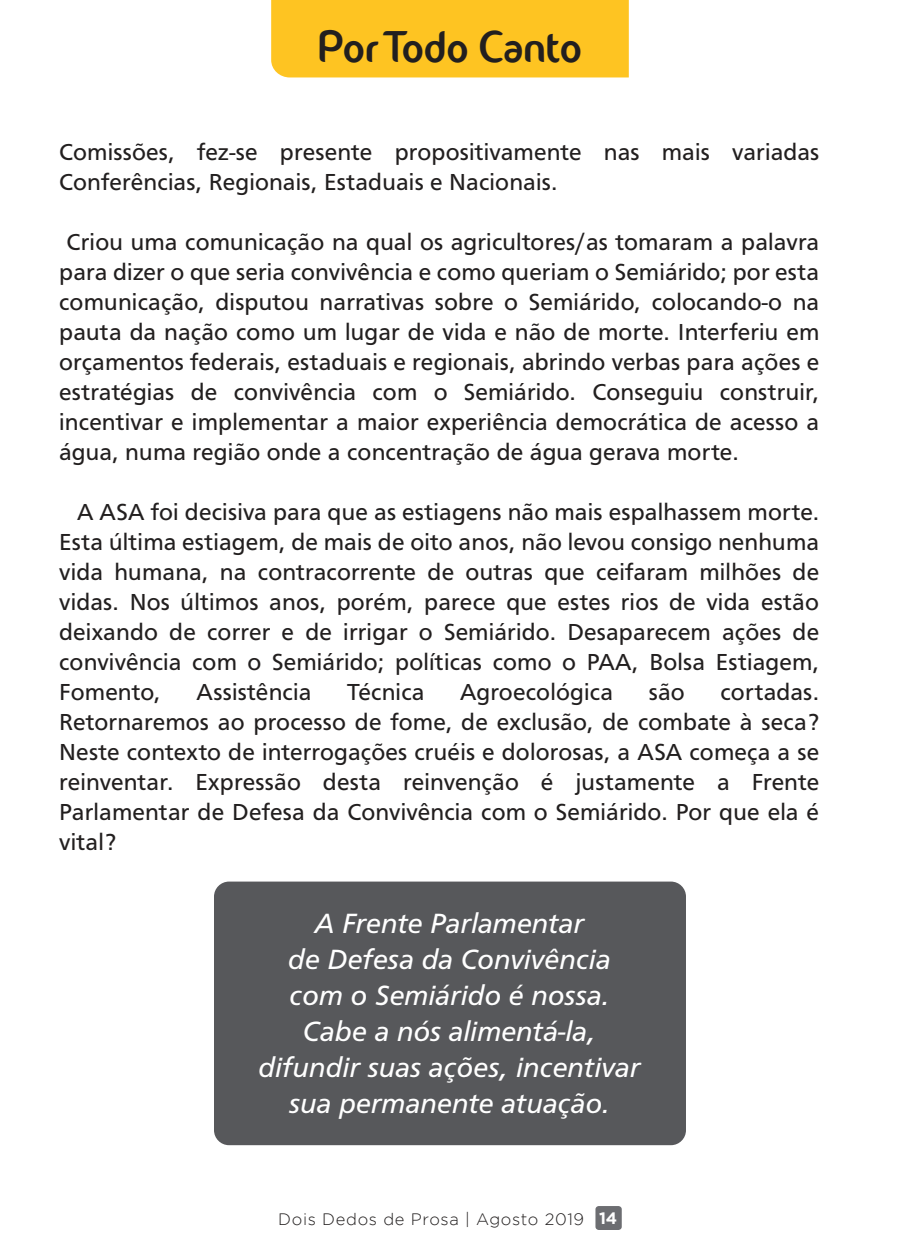
<style>
.page{position:relative;width:900px;height:1260px;background:#fff}
.page>*{position:absolute;margin:0;border:0;box-sizing:border-box;transform-origin:0 0}
.t1{font:45px "Fontastique Fontastique";color:#221f1f;scale:.96 1}
.t2{font:italic 28.8px/36.2px "Carto Gothic Std";letter-spacing:.005em;color:#fff;text-align:center}
.t3{font:24px/30px "Carto Gothic Std";letter-spacing:.01em;color:#221f1f;text-align:justify}
.t4{font:300 16.5px "Gotham";letter-spacing:.04em;color:#221f1f}
.s1{font-weight:700;color:#fff}
</style>
<div class="page">
<div style="left:595px;top:1206px;width:27px;height:24px;background:#6c6d71;border-radius:3px"></div>
<div style="left:271px;top:0;width:358px;height:77px;background:#fec422"></div>
<div style="left:214px;top:882px;width:472px;height:263px;background:#57585b;border-radius:15px"></div>
<h1 class="t1" style="left:318px;top:19px;width:277px">Por Todo Canto</h1>
<p class="t3" style="left:59px;top:137px;width:762px">Comissões, fez-se presente propositivamente nas mais variadas<br>Conferências, Regionais, Estaduais e Nacionais.</p>
<p class="t3" style="left:59px;top:227px;width:762px;text-indent:7px">Criou uma comunicação na qual os agricultores/as tomaram a palavra para dizer o que seria convivência e como queriam o Semiárido; por esta comunicação, disputou narrativas sobre o Semiárido, colocando-o na pauta da nação como um lugar de vida e não de morte. Interferiu em orçamentos federais, estaduais e regionais, abrindo verbas para ações e estratégias de convivência com o Semiárido. Conseguiu construir, incentivar e implementar a maior experiência democrática de acesso a água, numa região onde a concentração de água gerava morte.</p>
<p class="t3" style="left:59px;top:497px;width:762px;text-indent:18px">A ASA foi decisiva para que as estiagens não mais espalhassem morte.<br>Esta última estiagem, de mais de oito anos, não levou consigo nenhuma vida humana, na contracorrente de outras que ceifaram milhões de vidas. Nos últimos anos, porém, parece que estes rios de vida estão deixando de correr e de irrigar o Semiárido. Desaparecem ações de convivência com o Semiárido; políticas como o PAA, Bolsa Estiagem, Fomento,</p>
<p class="t3" style="left:59px;top:677px;width:762px;text-indent:661px">cortadas.<br>Retornaremos ao processo de fome, de exclusão, de combate à seca?<br>Neste contexto de interrogações cruéis e dolorosas, a ASA começa a se reinventar. Expressão desta reinvenção é justamente a Frente Parlamentar de Defesa da Convivência com o Semiárido. Por que ela é vital?</p>
<p class="t3" style="left:196px;top:677px;width:117px">Assistência</p>
<p class="t3" style="left:347px;top:677px;width:79px">Técnica</p>
<p class="t3" style="left:460px;top:677px;width:154px">Agroecológica</p>
<p class="t3" style="left:649px;top:677px;width:38px">são</p>
<p class="t2" style="left:259px;top:905px;width:383px">A Frente Parlamentar<br>de Defesa da Convivência com o Semiárido é nossa.<br>Cabe a nós alimentá-la, difundir suas ações, incentivar sua permanente atuação.</p>
<p class="t4" style="left:278px;top:1210px;width:341px">Dois Dedos de Prosa | Agosto 2019 <span class="s1">14</span></p>
</div>
